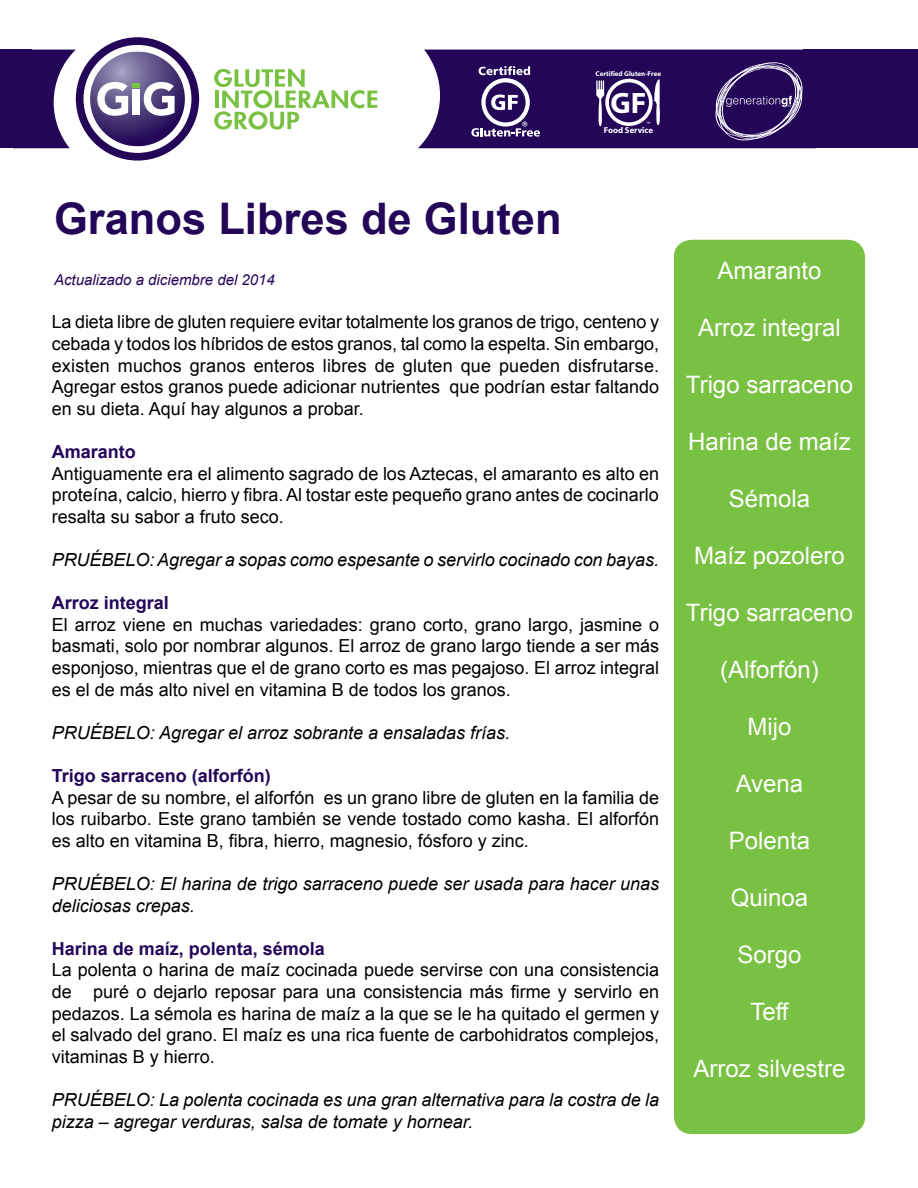
<style>
.page{position:relative;width:918px;height:1188px;background:#fff}
.page>*{position:absolute;margin:0;border:0;box-sizing:border-box;transform-origin:0 0}
.t1{font:700 43.5px "Arial";color:#230658}
.t2{font:700 29.7px "Myriad";color:#fff}
.t3{font:24px "Arial";color:#fff}
.t4{font:18px/21.6px "Arial";color:#000;text-align:justify}
.t5{font:italic 18px/21.6px "Arial";color:#000}
.t6{font:700 18px "Arial";color:#230658}
.t7{font:italic 15px "Arial";color:#230658}
.t8{font:700 8.55px "Myriad";color:#fff}
.t9{font:700 7.05px "Myriad";color:#fff}
.t10{font:6.15px "Myriad Pro";color:#fff}
.t11{font:700 6px "Tahoma";color:#fff}
</style>
<div class="page">
<div style="left:674px;top:240px;width:191px;height:894px;background:#79c142;border-radius:18px"></div>
<svg style="left:214px;top:69px;width:163px;height:61px"></svg>
<svg style="left:418px;top:50px;width:386px;height:98px;background:#3f256d"></svg>
<div style="left:804px;top:50px;width:114px;height:98px;background:#230658"></div>
<div style="left:0;top:50px;width:31px;height:98px;background:#230658"></div>
<svg style="left:14px;top:37px;width:185px;height:124px"></svg>
<hr style="left:14px;top:50px;width:1px;height:98px;background:#230658">
<p class="t9" style="left:596px;top:70px;width:67px">Certified Gluten-Free</p>
<p class="t2" style="left:611px;top:88px;width:37px">GF</p>
<p class="t11" style="left:522px;top:120px;width:7px">®</p>
<p class="t10" style="left:646px;top:120px;width:5px">™</p>
<p class="t8" style="left:604px;top:126px;width:51px">Food Service</p>
<p class="t1" style="left:54px;top:189px;width:509px">Granos Libres de Gluten</p>
<p class="t7" style="left:54px;top:270px;width:222px">Actualizado a diciembre del 2014</p>
<p class="t4" style="left:52px;top:312px;width:609px">La dieta libre de gluten requiere evitar totalmente los granos de trigo, centeno y cebada y todos los híbridos de estos granos, tal como la espelta. Sin embargo, existen muchos granos enteros libres de gluten que pueden disfrutarse.<br>Agregar estos granos puede adicionar nutrientes que podrían estar faltando en su dieta. Aquí hay algunos a probar.</p>
<p class="t6" style="left:52px;top:440px;width:86px">Amaranto</p>
<p class="t4" style="left:52px;top:463px;width:609px">Antiguamente era el alimento sagrado de los Aztecas, el amaranto es alto en proteína, calcio, hierro y fibra. Al tostar este pequeño grano antes de cocinarlo resalta su sabor a fruto seco.</p>
<p class="t5" style="left:52px;top:549px;width:609px">PRUÉBELO: Agregar a sopas como espesante o servirlo cocinado con bayas.</p>
<p class="t6" style="left:52px;top:591px;width:119px">Arroz integral</p>
<p class="t4" style="left:52px;top:614px;width:609px">El arroz viene en muchas variedades: grano corto, grano largo, jasmine o basmati, solo por nombrar algunos. El arroz de grano largo tiende a ser más esponjoso, mientras que el de grano corto es mas pegajoso. El arroz integral es el de más alto nivel en vitamina B de todos los granos.</p>
<p class="t5" style="left:52px;top:722px;width:460px">PRUÉBELO: Agregar el arroz sobrante a ensaladas frías.</p>
<p class="t6" style="left:52px;top:764px;width:221px">Trigo sarraceno (alforfón)</p>
<p class="t4" style="left:52px;top:787px;width:609px">A pesar de su nombre, el alforfón es un grano libre de gluten en la familia de los ruibarbo. Este grano también se vende tostado como kasha. El alforfón es alto en vitamina B, fibra, hierro, magnesio, fósforo y zinc.</p>
<p class="t5" style="left:52px;top:873px;width:609px">PRUÉBELO: El harina de trigo sarraceno puede ser usada para hacer unas deliciosas crepas.</p>
<p class="t6" style="left:52px;top:937px;width:275px">Harina de maíz, polenta, sémola</p>
<p class="t4" style="left:52px;top:960px;width:609px">La polenta o harina de maíz cocinada puede servirse con una consistencia de puré o dejarlo reposar para una consistencia más firme y servirlo en pedazos. La sémola es harina de maíz a la que se le ha quitado el germen y el salvado del grano. El maíz es una rica fuente de carbohidratos complejos, vitaminas B y hierro.</p>
<p class="t5" style="left:52px;top:1089px;width:609px">PRUÉBELO: La polenta cocinada es una gran alternativa para la costra de la pizza – agregar verduras, salsa de tomate y hornear.</p>
<p class="t3" style="left:717px;top:255px;width:106px">Amaranto</p>
<p class="t3" style="left:698px;top:312px;width:144px">Arroz integral</p>
<p class="t3" style="left:686px;top:369px;width:169px">Trigo sarraceno</p>
<p class="t3" style="left:688px;top:426px;width:164px">Harina de maíz</p>
<p class="t3" style="left:729px;top:483px;width:83px">Sémola</p>
<p class="t3" style="left:694px;top:540px;width:152px">Maíz pozolero</p>
<p class="t3" style="left:686px;top:597px;width:169px">Trigo sarraceno</p>
<p class="t3" style="left:720px;top:654px;width:100px">(Alforfón)</p>
<p class="t3" style="left:747px;top:711px;width:45px">Mijo</p>
<p class="t3" style="left:736px;top:768px;width:69px">Avena</p>
<p class="t3" style="left:729px;top:825px;width:83px">Polenta</p>
<p class="t3" style="left:731px;top:882px;width:79px">Quinoa</p>
<p class="t3" style="left:737px;top:939px;width:66px">Sorgo</p>
<p class="t3" style="left:750px;top:996px;width:40px">Teff</p>
<p class="t3" style="left:693px;top:1053px;width:154px">Arroz silvestre</p>
</div>
